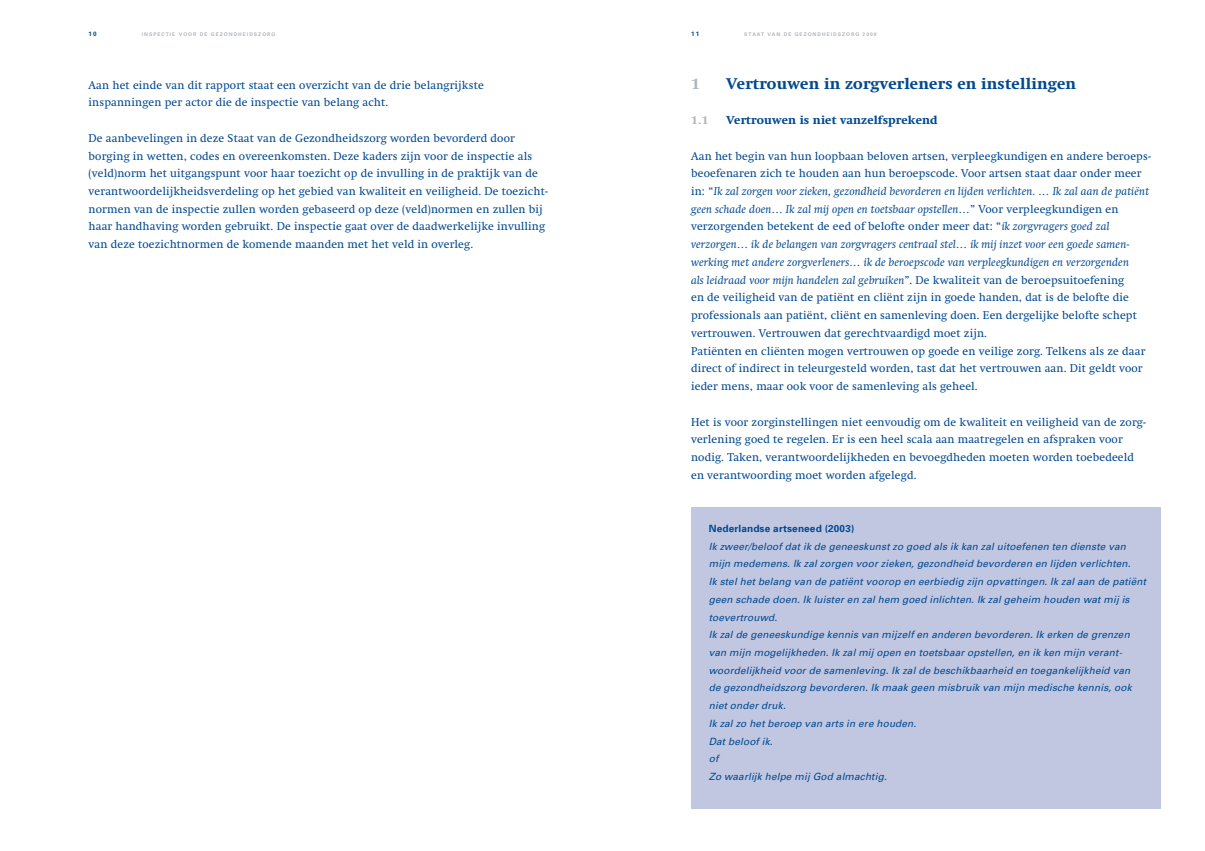
<style>
.page{position:relative;width:1205px;height:851px;background:#fff}
.page>*{position:absolute;margin:0;border:0;box-sizing:border-box;transform-origin:0 0}
.hfstkop{font:800 15px "Swift";letter-spacing:.015em;color:#014990}
.hfstkop-2{font:800 15px "Swift";color:#b2b7bb}
.platte_tekst{font:11.25px/17.8px "Swift";letter-spacing:.015em;color:#014990}
.paragraafkop{font:800 11.25px "Swift";letter-spacing:.015em;color:#014990}
.paragraafkop-2{font:800 11.25px "Swift";color:#b2b7bb}
.kadertekst{font:italic 10px/17.8px "Univers";letter-spacing:.015em;color:#014990}
.kaderkop{font:700 10px "Univers";letter-spacing:.015em;color:#014990}
.t1{font:700 6.25px "Univers";color:#014990}
.t2{font:700 5px "Univers";letter-spacing:.2em;color:#b2b7bb}
.s1{font-style:italic}
</style>
<div class="page">
<div style="left:691px;top:507px;width:469px;height:301px;background:#c1c7e1"></div>
<p class="t1" style="left:89px;top:30px;width:10px">10</p>
<p class="t2" style="left:142px;top:31px;width:135px">INSPECTIE VOOR DE GEZONDHEIDSZORG</p>
<p class="t1" style="left:691px;top:30px;width:10px">11</p>
<p class="t2" style="left:744px;top:31px;width:134px">STAAT VAN DE GEZONDHEIDSZORG 2009</p>
<p class="platte_tekst" style="left:89px;top:76px;width:397px">Aan het einde van dit rapport staat een overzicht van de drie belangrijkste inspanningen per actor die de inspectie van belang acht.</p>
<p class="platte_tekst" style="left:89px;top:129px;width:461px">De aanbevelingen in deze Staat van de Gezondheidszorg worden bevorderd door borging in wetten, codes en overeenkomsten. Deze kaders zijn voor de inspectie als (veld)norm het uitgangspunt voor haar toezicht op de invulling in de praktijk van de verantwoordelijkheidsverdeling op het gebied van kwaliteit en veiligheid. De toezicht&shy;normen van de inspectie zullen worden gebaseerd op deze (veld)normen en zullen bij haar handhaving worden gebruikt. De inspectie gaat over de daadwerkelijke invulling van deze toezichtnormen de komende maanden met het veld in overleg.</p>
<p class="hfstkop-2" style="left:691px;top:74px;width:11px">1</p>
<p class="hfstkop" style="left:726px;top:74px;width:351px">Vertrouwen in zorgverleners en instellingen</p>
<p class="paragraafkop-2" style="left:691px;top:113px;width:19px">1.1</p>
<p class="paragraafkop" style="left:726px;top:113px;width:213px">Vertrouwen is niet vanzelfsprekend</p>
<p class="platte_tekst" style="left:691px;top:147px;width:461px">Aan het begin van hun loopbaan beloven artsen, verpleegkundigen en andere beroeps&shy;beoefenaren zich te houden aan hun beroepscode. Voor artsen staat daar onder meer in: “<span class="s1">Ik zal zorgen voor zieken, gezondheid bevorderen en lijden verlichten. … Ik zal aan de patiënt geen schade doen… Ik zal mij open en toetsbaar opstellen…</span>” Voor verpleegkundigen en verzorgenden betekent de eed of belofte onder meer dat: “<span class="s1">ik zorgvragers goed zal verzorgen… ik de belangen van zorgvragers centraal stel… ik mij inzet voor een goede samen&shy;werking met andere zorgverleners… ik de beroepscode van verpleegkundigen en verzorgenden<br>als leidraad voor mijn handelen zal gebruiken</span>”. De kwaliteit van de beroepsuitoefening<br>en de veiligheid van de patiënt en cliënt zijn in goede handen, dat is de belofte die professionals aan patiënt, cliënt en samenleving doen. Een dergelijke belofte schept vertrouwen. Vertrouwen dat gerechtvaardigd moet zijn.</p>
<p class="platte_tekst" style="left:691px;top:342px;width:456px">Patiënten en cliënten mogen vertrouwen op goede en veilige zorg. Telkens als ze daar direct of indirect in teleurgesteld worden, tast dat het vertrouwen aan. Dit geldt voor ieder mens, maar ook voor de samenleving als geheel.</p>
<p class="platte_tekst" style="left:691px;top:413px;width:456px">Het is voor zorginstellingen niet eenvoudig om de kwaliteit en veiligheid van de zorg&shy;verlening goed te regelen. Er is een heel scala aan maatregelen en afspraken voor nodig. Taken, verantwoordelijkheden en bevoegdheden moeten worden toebedeeld en verantwoording moet worden afgelegd.</p>
<p class="kaderkop" style="left:709px;top:522px;width:147px">Nederlandse artseneed (2003)</p>
<p class="kadertekst" style="left:709px;top:537px;width:423px">Ik zweer/beloof dat ik de geneeskunst zo goed als ik kan zal uitoefenen ten dienste van mijn medemens. Ik zal zorgen voor zieken, gezondheid bevorderen en lijden verlichten.</p>
<p class="kadertekst" style="left:709px;top:572px;width:439px">Ik stel het belang van de patiënt voorop en eerbiedig zijn opvattingen. Ik zal aan de patiënt geen schade doen. Ik luister en zal hem goed inlichten. Ik zal geheim houden wat mij is toevertrouwd.</p>
<p class="kadertekst" style="left:709px;top:625px;width:424px">Ik zal de geneeskundige kennis van mijzelf en anderen bevorderen. Ik erken de grenzen van mijn mogelijkheden. Ik zal mij open en toetsbaar opstellen, en ik ken mijn verant&shy;woordelijkheid voor de samenleving. Ik zal de beschikbaarheid en toegankelijkheid van de gezondheidszorg bevorderen. Ik maak geen misbruik van mijn medische kennis, ook niet onder druk.</p>
<p class="kadertekst" style="left:709px;top:714px;width:209px">Ik zal zo het beroep van arts in ere houden.</p>
<p class="kadertekst" style="left:709px;top:732px;width:65px">Dat beloof ik.</p>
<p class="kadertekst" style="left:709px;top:749px;width:11px">of</p>
<p class="kadertekst" style="left:709px;top:767px;width:179px">Zo waarlijk helpe mij God almachtig.</p>
</div>
